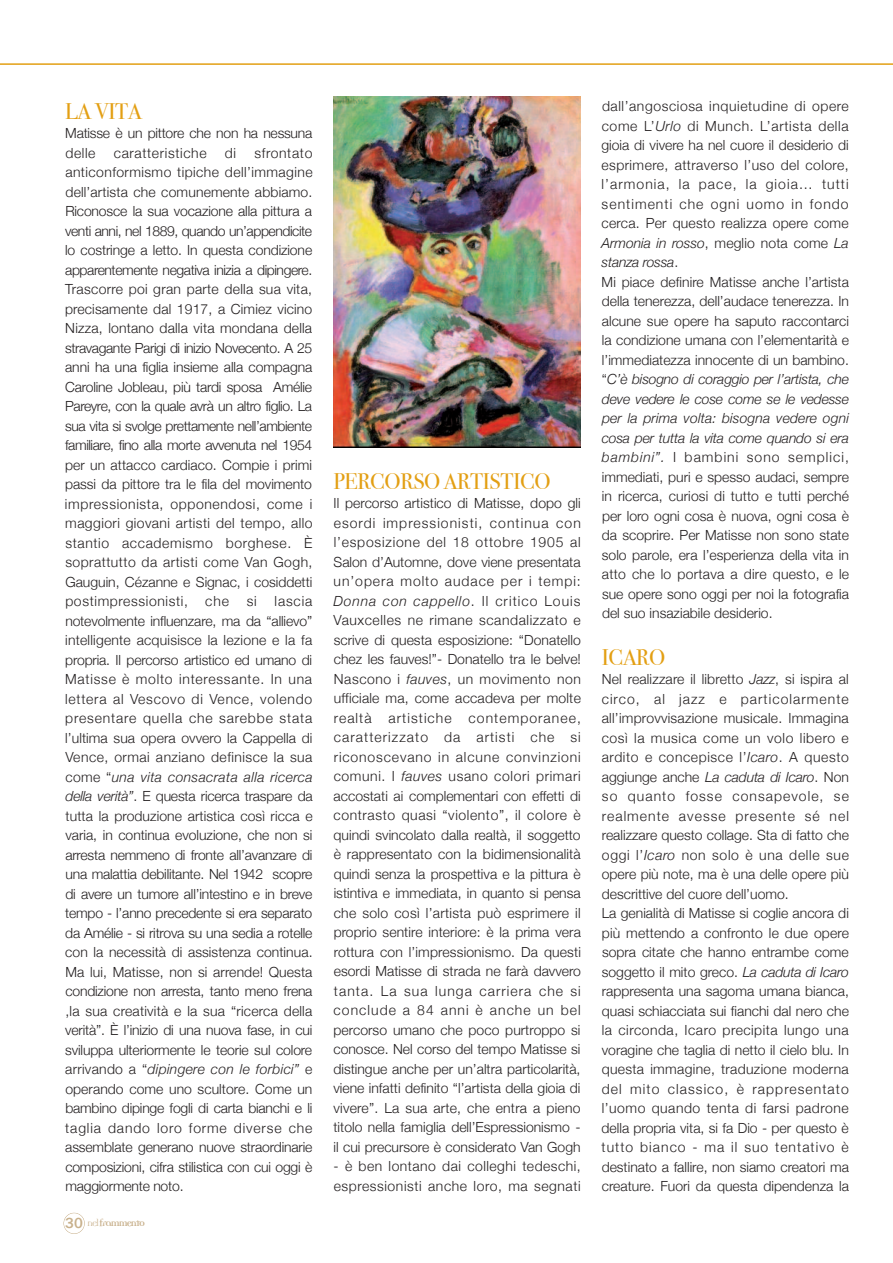
<style>
.page{position:relative;width:893px;height:1263px;background:#fff}
.page>*{position:absolute;margin:0;border:0;box-sizing:border-box;transform-origin:0 0}
.t1{font:22.5px "Bodoni Svty Two ITCTT Book";letter-spacing:-.015em;color:#e39f13}
.t2{font:300 13.95px/19.5px "Helvetica Neue";color:#231f20}
.t3{font:300 13.95px/19.5px "Helvetica Neue";letter-spacing:.035em;color:#231f20}
.t4{font:300 13.95px "Helvetica Neue";letter-spacing:.045em;color:#231f20}
.t5{font:700 10.95px "Democratica";letter-spacing:-.1em;color:#c8b08b}
.s1{font-style:italic}
.s2{font-family:"Franklin Gothic";font-weight:500;font-size:15px}
.s3{font-weight:400}
</style>
<div class="page">
<div style="left:63px;top:1213px;width:22px;height:21px;border:1px solid #c8b08b;border-radius:50%"></div>
<hr style="left:0;top:63px;width:893px;height:2px;background:#e39f13">
<img style="left:334px;top:96px;width:246px;height:352px">
<h1 class="t1" style="left:65px;top:98px;width:78px">LA VITA</h1>
<p class="t2" style="left:65px;top:123px;width:249px">Matisse è un pittore che non ha nessuna delle</p>
<p class="t2" style="left:65px;top:143px;width:249px;text-align:justify;text-indent:189px">sfrontato anticonformismo tipiche dell’immagine dell’artista che comunemente abbiamo.<br>Riconosce la sua vocazione alla pittura a venti anni, nel 1889, quando un’appendicite lo costringe a letto. In questa condizione apparentemente negativa inizia a dipingere.<br>Trascorre poi gran parte della sua vita, precisamente dal 1917, a Cimiez vicino Nizza, lontano dalla vita mondana della stravagante Parigi di inizio Novecento. A 25 anni ha una figlia insieme alla compagna Caroline Jobleau, più tardi sposa Amélie Pareyre, con la quale avrà un altro figlio. La sua vita si svolge prettamente nell’ambiente familiare, fino alla morte avvenuta nel 1954 per un attacco cardiaco. Compie i primi passi da pittore tra le fila del movimento impressionista, opponendosi, come i maggiori giovani artisti del tempo, allo stantio accademismo borghese. È soprattutto da artisti come Van Gogh, Gauguin, Cézanne e Signac, i cosiddetti postimpressionisti, che</p>
<p class="t4" style="left:114px;top:144px;width:94px">caratteristiche</p>
<p class="t2" style="left:225px;top:143px;width:13px">di</p>
<p class="t2" style="left:65px;top:591px;width:249px;text-align:justify;text-indent:210px">lascia notevolmente influenzare, ma da “allievo” intelligente acquisisce la lezione e la fa propria. Il percorso artistico ed umano di Matisse è molto interessante. In una lettera al Vescovo di Vence, volendo presentare quella che sarebbe stata l’ultima sua opera ovvero la Cappella di Vence, ormai anziano definisce la sua come “<span class="s1">una vita consacrata alla ricerca della verità”</span>. E questa ricerca traspare da tutta la produzione artistica così ricca e varia, in continua evoluzione, che non si arresta nemmeno di fronte all’avanzare di una malattia debilitante. Nel 1942 scopre di avere un tumore all’intestino e in breve tempo - l’anno precedente si era separato da Amélie - si ritrova su una sedia a rotelle con la necessità di assistenza continua.<br>Ma lui, Matisse, non si arrende! Questa condizione non arresta, tanto meno frena ,la sua creatività e la sua “ricerca della verità”. È l’inizio di una nuova fase, in cui sviluppa ulteriormente le teorie sul colore arrivando a “<span class="s1">dipingere con le forbici”</span> e operando come uno scultore. Come un bambino dipinge fogli di carta bianchi e li taglia dando loro forme diverse che assemblate generano nuove straordinarie composizioni, cifra stilistica con cui oggi è maggiormente noto.</p>
<p class="t2" style="left:247px;top:591px;width:12px">si</p>
<p class="t5" style="left:65px;top:1218px;width:81px"><span class="s2">30</span> <span class="s3">nel</span>frammento</p>
<h1 class="t1" style="left:334px;top:468px;width:219px">PERCORSO ARTISTICO</h1>
<p class="t2" style="left:333px;top:493px;width:249px;text-align:justify">Il percorso artistico di Matisse, dopo gli esordi impressionisti, continua con l’esposizione del 18 ottobre 1905 al Salon d’Automne, dove viene presentata un’opera molto audace per i tempi:<br><span class="s1">Donna con cappello</span>. Il critico Louis Vauxcelles ne rimane scandalizzato e scrive di questa esposizione: “Donatello chez les fauves!”- Donatello tra le belve!<br>Nascono i <span class="s1">fauves</span>, un movimento non ufficiale ma, come accadeva per molte realtà artistiche contemporanee, caratterizzato da artisti che si riconoscevano in alcune convinzioni comuni. I <span class="s1">fauves</span> usano colori primari accostati ai complementari con effetti di contrasto quasi “violento”, il colore è quindi svincolato dalla realtà, il soggetto è rappresentato con la bidimensionalità quindi senza la prospettiva e la pittura è istintiva e immediata, in quanto si pensa che solo così l’artista può esprimere il proprio sentire interiore: è la prima vera rottura con l’impressionismo. Da questi esordi Matisse di strada ne farà davvero tanta. La sua lunga carriera che si conclude a 84 anni è anche un bel percorso umano che poco purtroppo si conosce. Nel corso del tempo Matisse si distingue anche per un’altra particolarità, viene infatti definito “l’artista della gioia di vivere”. La sua arte, che entra a pieno titolo nella famiglia dell’Espressionismo - il cui precursore è considerato Van Gogh</p>
<p class="t3" style="left:334px;top:1156px;width:249px">- è ben lontano dai colleghi tedeschi, espressionisti anche loro, ma segnati</p>
<p class="t2" style="left:601px;top:96px;width:249px">dall’angosciosa inquietudine di opere come L’<span class="s1">Urlo</span> di Munch. L’artista della gioia di vivere ha nel cuore il desiderio di esprimere, attraverso l’uso del colore, l’armonia, la pace, la gioia… tutti sentimenti che ogni uomo in fondo cerca. Per questo realizza opere come <span class="s1">Armonia in rosso</span>, meglio nota come <span class="s1">La stanza rossa</span>.<br>Mi piace definire Matisse anche l’artista della tenerezza, dell’audace tenerezza. In alcune sue opere ha saputo raccontarci la condizione umana con l’elementarità e l’immediatezza innocente di un bambino. “<span class="s1">C’è bisogno di coraggio per l’artista, che deve vedere le cose come se le vedesse per la prima volta: bisogna vedere ogni cosa per tutta la vita come quando si era bambini”.</span> I bambini sono semplici, immediati, puri e spesso audaci, sempre in ricerca, curiosi di tutto e tutti perché per loro ogni cosa è nuova, ogni cosa è da scoprire. Per Matisse non sono state solo parole, era l’esperienza della vita in atto che lo portava a dire questo, e le sue opere sono oggi per noi la fotografia del suo insaziabile desiderio.</p>
<h1 class="t1" style="left:602px;top:643px;width:65px">ICARO</h1>
<p class="t2" style="left:602px;top:669px;width:249px">Nel realizzare il libretto <span class="s1">Jazz</span>, si ispira al circo, al jazz e particolarmente all’improvvisazione musicale. Immagina così la musica come un volo libero e ardito e concepisce l’<span class="s1">Icaro</span>. A questo aggiunge anche <span class="s1">La caduta di Icaro</span>. Non so quanto fosse consapevole, se realmente avesse presente sé nel realizzare questo collage. Sta di fatto che oggi l’<span class="s1">Icaro</span> non solo è una delle sue opere più note, ma è una delle opere più descrittive del cuore dell’uomo.<br>La genialità di Matisse si coglie ancora di più mettendo a confronto le due opere sopra citate che hanno entrambe come soggetto il mito greco. <span class="s1">La caduta di Icaro </span>rappresenta una sagoma umana bianca, quasi schiacciata sui fianchi dal nero che la circonda, Icaro precipita lungo una voragine che taglia di netto il cielo blu. In questa immagine, traduzione moderna del mito classico, è rappresentato l’uomo quando tenta di farsi padrone della propria vita, si fa Dio - per questo è tutto bianco - ma il suo tentativo è destinato a fallire, non siamo creatori ma creature. Fuori da questa dipendenza la</p>
</div>
